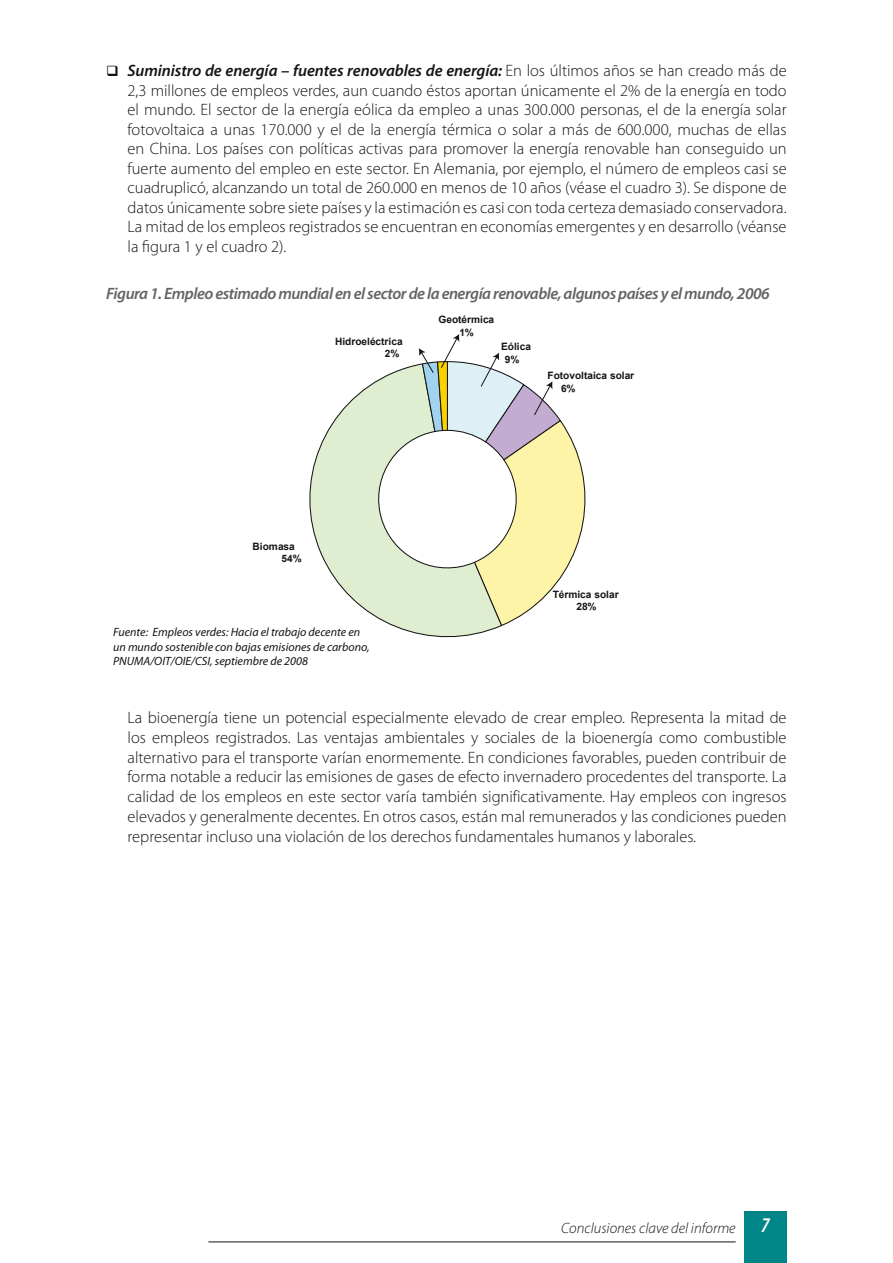
<style>
.page{position:relative;width:893px;height:1263px;background:#fff}
.page>*{position:absolute;margin:0;border:0;box-sizing:border-box;transform-origin:0 0}
.t1{font:300 16.5px/19.5px "Myriad Pro";color:#151412;text-align:justify}
.t2{font:italic 600 16.5px "Myriad Pro";letter-spacing:-.03em;color:#626364}
.t3{font:italic 300 15px "Myriad Pro";color:#151412}
.t4{font:italic 12px/14.4px "Myriad Pro";color:#151412}
.t5{font:700 10.2px/12.5px "Arial";color:#151412}
.s1{font-weight:600;font-style:italic}
.s2{font-weight:600;font-stretch:condensed;font-size:21px;color:#fff}
</style>
<div class="page">
<hr style="left:208px;top:1242px;width:528px;height:1px;background:#151412">
<div style="left:744px;top:1212px;width:43px;height:51px;background:#008686"></div>
<svg style="left:309px;top:364px;width:190px;height:273px"></svg>
<svg style="left:419px;top:334px;width:167px;height:293px"></svg>
<p class="t1" style="left:128px;top:61px;width:661px;text-indent:-21px">❑ <span class="s1">Suministro de energía – fuentes renovables de energía:</span> En los últimos años se han creado más de 2,3 millones de empleos verdes, aun cuando éstos aportan únicamente el 2% de la energía en todo el mundo. El sector de la energía eólica da empleo a unas 300.000 personas, el de la energía solar fotovoltaica a unas 170.000 y el de la energía térmica o solar a más de 600.000, muchas de ellas en China. Los países con políticas activas para promover la energía renovable han conseguido un fuerte aumento del empleo en este sector. En Alemania, por ejemplo, el número de empleos casi se cuadruplicó, alcanzando un total de 260.000 en menos de 10 años (véase el cuadro 3). Se dispone de datos únicamente sobre siete países y la estimación es casi con toda certeza demasiado conservadora.<br>La mitad de los empleos registrados se encuentran en economías emergentes y en desarrollo (véanse la figura 1 y el cuadro 2).</p>
<p class="t2" style="left:106px;top:283px;width:665px">Figura 1. Empleo estimado mundial en el sector de la energía renovable, algunos países y el mundo, 2006</p>
<p class="t5" style="left:385px;top:335px;width:19px;text-indent:-50px">Hidroeléctrica<br>2%</p>
<p class="t5" style="left:438px;top:314px;width:57px;text-align:center">Geotérmica<br>1%</p>
<p class="t5" style="left:505px;top:341px;width:28px;text-indent:-4px">Eólica<br>9%</p>
<p class="t5" style="left:561px;top:370px;width:75px;text-indent:-14px">Fotovoltaica solar<br>6%</p>
<p class="t5" style="left:281px;top:540px;width:22px;text-indent:-29px">Biomasa<br>54%</p>
<p class="t4" style="left:113px;top:625px;width:258px">Fuente: Empleos verdes: Hacia el trabajo decente en un mundo sostenible con bajas emisiones de carbono,<br>PNUMA/OIT/OIE/CSI, septiembre de 2008</p>
<p class="t5" style="left:553px;top:588px;width:67px;text-align:center">Térmica solar<br>28%</p>
<p class="t1" style="left:128px;top:707px;width:661px">La bioenergía tiene un potencial especialmente elevado de crear empleo. Representa la mitad de los empleos registrados. Las ventajas ambientales y sociales de la bioenergía como combustible alternativo para el transporte varían enormemente. En condiciones favorables, pueden contribuir de forma notable a reducir las emisiones de gases de efecto invernadero procedentes del transporte. La calidad de los empleos en este sector varía también significativamente. Hay empleos con ingresos elevados y generalmente decentes. En otros casos, están mal remunerados y las condiciones pueden representar incluso una violación de los derechos fundamentales humanos y laborales.</p>
<p class="t3" style="left:561px;top:1219px;width:210px">Conclusiones clave del informe <span class="s2">7</span></p>
</div>
